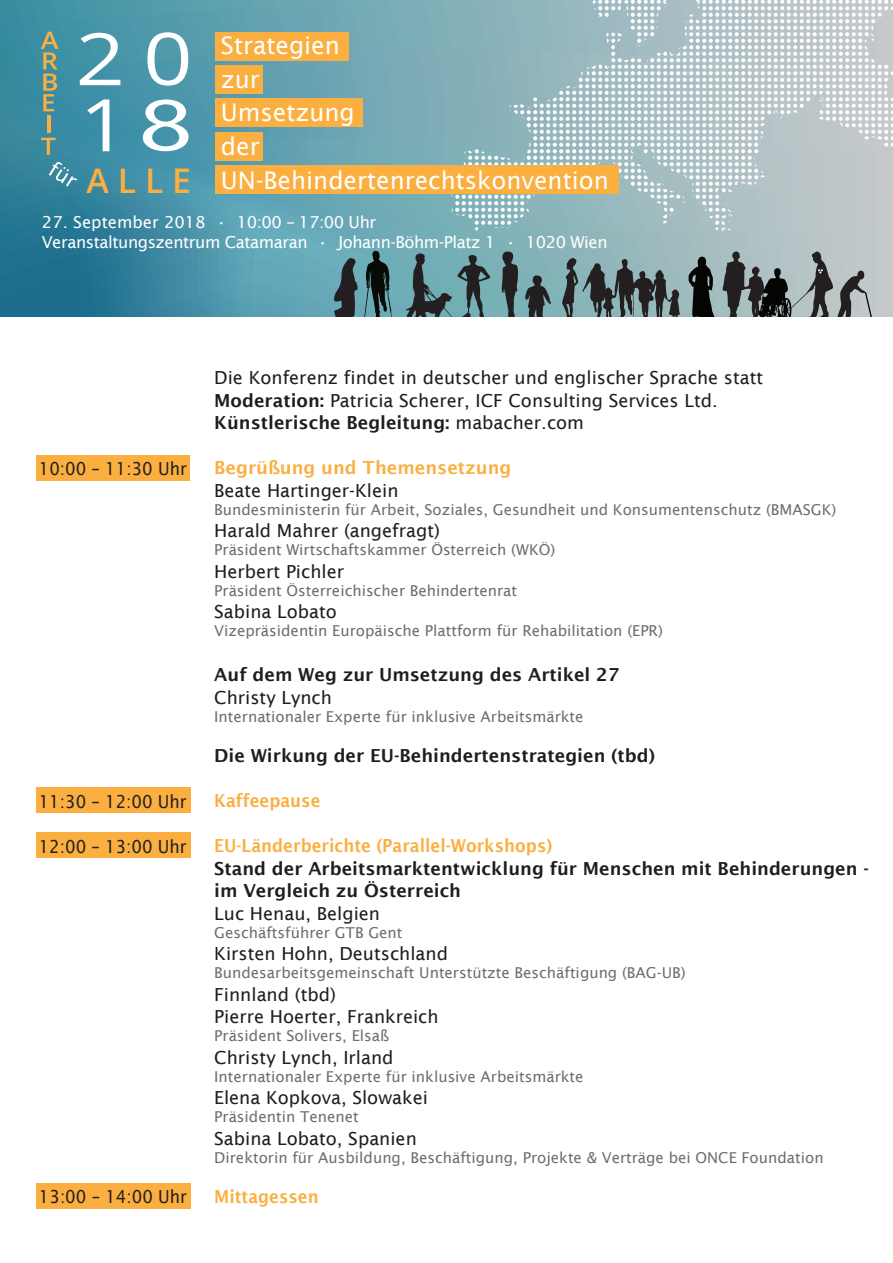
<style>
.page{position:relative;width:893px;height:1263px;background:#fff}
.page>*{position:absolute;margin:0;border:0;box-sizing:border-box;transform-origin:0 0}
.t1{font:24.3px "Lucida Sans";color:#fff}
.t2{font:18px/22.5px "Lucida Sans";color:#211d1e}
.t3{font:600 18px/22.5px "Lucida Sans";color:#211d1e}
.t4{font:600 18px "Lucida Sans";color:#faaf40;scale:.93 1}
.t5{font:18px "Lucida Sans";color:#231f20;scale:.93 1}
.t6{font:600 18px "Lucida Sans";color:#faaf40}
.t7{font:16.5px/19.8px "Lucida Sans";letter-spacing:-.025em;color:#fff}
.t8{font:15px "Lucida Sans";color:#6d6e71}
.s1{font-family:"Open Sans";font-weight:600;font-size:33.9px;color:#faaf40}
.s2{font-weight:600}
</style>
<div class="page">
<svg style="left:0;top:0;width:450px;height:317px;background:#5196a9"></svg>
<svg style="left:450px;top:0;width:443px;height:317px;background:#afc5c9"></svg>
<svg style="left:689px;top:257px;width:25px;height:60px"></svg>
<svg style="left:723px;top:251px;width:151px;height:66px;background:#7d8586"></svg>
<svg style="left:562px;top:258px;width:118px;height:59px;background:#607476"></svg>
<svg style="left:525px;top:275px;width:26px;height:42px"></svg>
<svg style="left:502px;top:251px;width:16px;height:66px"></svg>
<svg style="left:406px;top:253px;width:84px;height:64px;background:#577d82"></svg>
<svg style="left:334px;top:251px;width:59px;height:66px;background:#44666c"></svg>
<div style="left:215px;top:32px;width:134px;height:29px;background:#faaf40"></div>
<div style="left:215px;top:65px;width:48px;height:29px;background:#faaf40"></div>
<div style="left:215px;top:98px;width:148px;height:29px;background:#faaf40"></div>
<div style="left:215px;top:132px;width:48px;height:29px;background:#faaf40"></div>
<div style="left:215px;top:165px;width:404px;height:29px;background:#faaf40"></div>
<svg style="left:41px;top:32px;width:17px;height:79px"></svg>
<hr style="left:47px;top:116px;width:3px;height:17px;background:#faaf40">
<svg style="left:41px;top:138px;width:15px;height:17px"></svg>
<svg style="left:80px;top:33px;width:40px;height:52px"></svg>
<svg style="left:147px;top:32px;width:41px;height:54px"></svg>
<svg style="left:87px;top:100px;width:22px;height:51px"></svg>
<svg style="left:143px;top:100px;width:45px;height:51px"></svg>
<svg style="left:49px;top:162px;width:28px;height:25px"></svg>
<div style="left:36px;top:455px;width:154px;height:25px;background:#faaf40"></div>
<div style="left:36px;top:787px;width:154px;height:26px;background:#faaf40"></div>
<div style="left:36px;top:832px;width:154px;height:26px;background:#faaf40"></div>
<div style="left:36px;top:1183px;width:154px;height:26px;background:#faaf40"></div>
<h1 class="t1" style="left:221px;top:35px;width:120px">Strategien</h1>
<h1 class="t1" style="left:221px;top:69px;width:40px">zur</h1>
<h1 class="t1" style="left:221px;top:102px;width:135px">Umsetzung</h1>
<h1 class="t1" style="left:221px;top:136px;width:40px">der</h1>
<h1 class="t1" style="left:87px;top:170px;width:524px"><span class="s1">A L L E</span> UN-Behindertenrechtskonvention</h1>
<p class="t7" style="left:42px;top:213px;width:567px">27. September 2018 ï 10:00 – 17:00 Uhr<br>Veranstaltungszentrum Catamaran ï Johann-Böhm-Platz 1 ï 1020 Wien</p>
<p class="t5" style="left:39px;top:461px;width:161px">10:00 – 11:30 Uhr</p>
<p class="t5" style="left:39px;top:793px;width:161px">11:30 – 12:00 Uhr</p>
<p class="t5" style="left:39px;top:839px;width:161px">12:00 – 13:00 Uhr</p>
<p class="t2" style="left:214px;top:368px;width:550px">Die Konferenz findet in deutscher und englischer Sprache statt<br><span class="s2">Moderation:</span> Patricia Scherer, ICF Consulting Services Ltd.<br><span class="s2">Künstlerische Begleitung:</span> mabacher.com</p>
<p class="t6" style="left:214px;top:460px;width:299px">Begrüßung und Themensetzung</p>
<p class="t2" style="left:214px;top:480px;width:186px">Beate Hartinger-Klein</p>
<p class="t8" style="left:214px;top:503px;width:624px">Bundesministerin für Arbeit, Soziales, Gesundheit und Konsumentenschutz (BMASGK)</p>
<p class="t2" style="left:214px;top:521px;width:227px">Harald Mahrer (angefragt)</p>
<p class="t8" style="left:214px;top:544px;width:343px">Präsident Wirtschaftskammer Österreich (WKÖ)</p>
<p class="t2" style="left:214px;top:561px;width:131px">Herbert Pichler</p>
<p class="t8" style="left:214px;top:584px;width:304px">Präsident Österreichischer Behindertenrat</p>
<p class="t2" style="left:214px;top:602px;width:124px">Sabina Lobato</p>
<p class="t8" style="left:214px;top:625px;width:450px">Vizepräsidentin Europäische Plattform für Rehabilitation (EPR)</p>
<p class="t3" style="left:214px;top:665px;width:406px">Auf dem Weg zur Umsetzung des Artikel 27</p>
<p class="t2" style="left:214px;top:687px;width:119px">Christy Lynch</p>
<p class="t8" style="left:214px;top:710px;width:371px">Internationaler Experte für inklusive Arbeitsmärkte</p>
<p class="t3" style="left:214px;top:746px;width:442px">Die Wirkung der EU-Behindertenstrategien (tbd)</p>
<p class="t4" style="left:214px;top:793px;width:116px">Kaffeepause</p>
<p class="t4" style="left:214px;top:838px;width:365px">EU-Länderberichte (Parallel-Workshops)</p>
<p class="t3" style="left:214px;top:858px;width:656px">Stand der Arbeitsmarktentwicklung für Menschen mit Behinderungen - im Vergleich zu Österreich</p>
<p class="t2" style="left:214px;top:903px;width:167px">Luc Henau, Belgien</p>
<p class="t8" style="left:214px;top:926px;width:190px">Geschäftsführer GTB Gent</p>
<p class="t2" style="left:214px;top:944px;width:235px">Kirsten Hohn, Deutschland</p>
<p class="t8" style="left:214px;top:967px;width:473px">Bundesarbeitsgemeinschaft Unterstützte Beschäftigung (BAG-UB)</p>
<p class="t2" style="left:214px;top:984px;width:226px">Finnland (tbd)<br>Pierre Hoerter, Frankreich</p>
<p class="t8" style="left:214px;top:1030px;width:176px">Präsident Solivers, Elsaß</p>
<p class="t2" style="left:214px;top:1047px;width:181px">Christy Lynch, Irland</p>
<p class="t8" style="left:214px;top:1070px;width:371px">Internationaler Experte für inklusive Arbeitsmärkte</p>
<p class="t2" style="left:214px;top:1088px;width:215px">Elena Kopkova, Slowakei</p>
<p class="t8" style="left:214px;top:1111px;width:146px">Präsidentin Tenenet</p>
<p class="t2" style="left:214px;top:1128px;width:204px">Sabina Lobato, Spanien</p>
<p class="t8" style="left:214px;top:1151px;width:611px">Direktorin für Ausbildung, Beschäftigung, Projekte &amp; Verträge bei ONCE Foundation</p>
<p class="t5" style="left:39px;top:1189px;width:161px">13:00 – 14:00 Uhr</p>
<p class="t4" style="left:214px;top:1189px;width:114px">Mittagessen</p>
</div>
